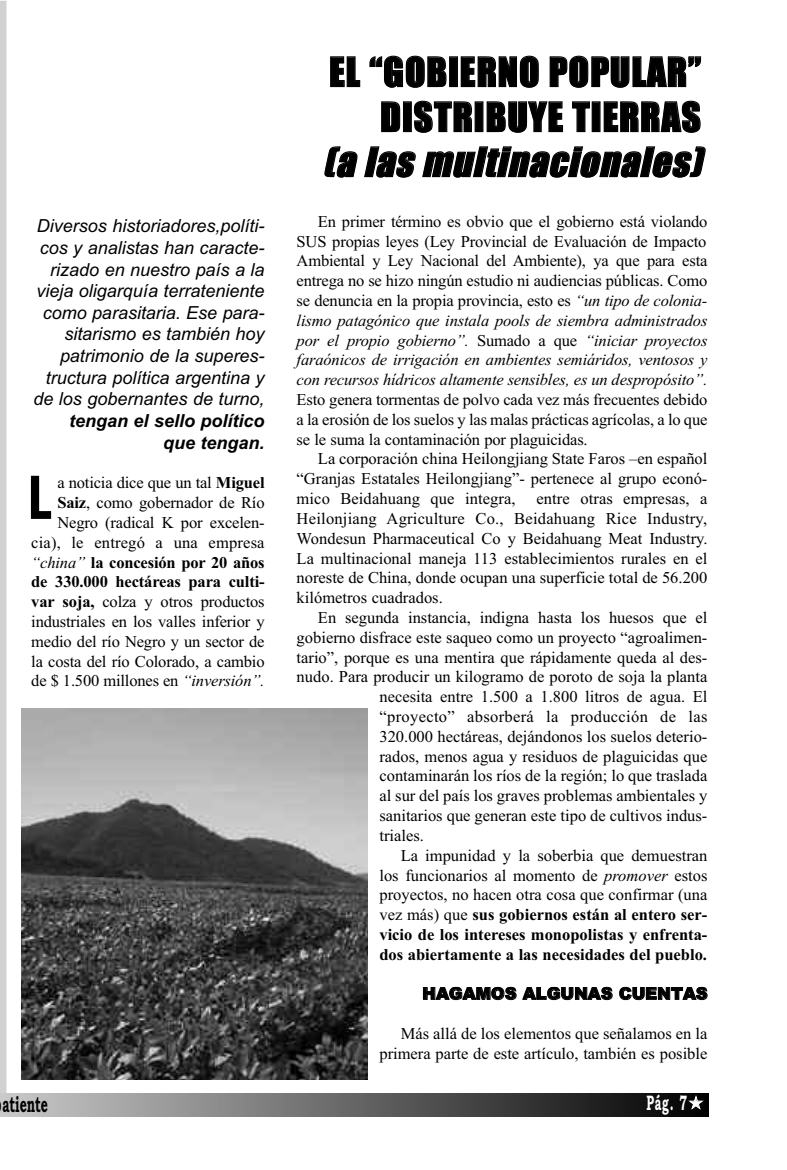
<style>
.page{position:relative;width:787px;height:1170px;background:#fff}
.page>*{position:absolute;margin:0;border:0;box-sizing:border-box;transform-origin:0 0}
.t1{font:700 60px "Century Gothic";color:#000}
.t2{font:37.5px/45px "Impact";letter-spacing:.03em;color:#000;text-align:right}
.t3{font:italic 37.5px "Impact";color:#000}
.t4{font:700 22.5px "Bookman Old Style";color:#000;scale:.55 1}
.t5{font:700 21px "Bookman Old Style";color:#fff;scale:.55 1}
.t6{font:italic 18px/21.6px "Arial";color:#000;text-align:right}
.t7{font:italic 700 18px/21.6px "Arial";color:#000;text-align:right}
.t8{font:16.5px/19.8px "Times New Roman";color:#000;text-align:justify}
.t9{font:700 16.5px "Times New Roman";color:#000}
.t10{font:16.5px "Times New Roman";letter-spacing:.02em;color:#000}
.t11{font:900 16.5px "Arial";color:#000}
.s1{font-weight:700}
.s2{font-style:italic}
.s3{font-weight:400}
</style>
<div class="page">
<div style="left:0;top:1093px;width:708px;height:23px;background:linear-gradient(to right,#cacaca,#010101)"></div>
<img style="left:21px;top:708px;width:346px;height:371px">
<div style="left:0;top:1px;width:7px;height:1092px;background:#d1d1d1"></div>
<svg style="left:689px;top:1096px;width:13px;height:12px"></svg>
<p class="t6" style="left:33px;top:215px;width:233px">Diversos historiadores,políti&shy;cos y analistas han caracte&shy;rizado en nuestro país a la vieja oligarquía terrateniente como parasitaria. Ese para&shy;sitarismo es también hoy patrimonio de la superes&shy;tructura política argentina y de los gobernantes de turno,</p>
<p class="t7" style="left:69px;top:410px;width:197px">tengan el sello político que tengan.</p>
<p class="t8" style="left:31px;top:472px;width:235px;text-align:right">a noticia dice que un tal <span class="s1">Miguel<br>Saiz</span>, como gobernador de Río<br>Negro (radical K por excelen&shy;cia), le entregó a una empresa <span class="s2">“china”</span> <span class="s1">la concesión por 20 años de 330.000 hectáreas para culti&shy;var soja,</span> colza y otros productos industriales en los valles inferior y medio del río Negro y un sector de la costa del río Colorado, a cambio de $ 1.500 millones en <span class="s2">“inversión”.</span></p>
<h1 class="t1" style="left:26px;top:463px;width:28px">L</h1>
<h2 class="t2" style="left:329px;top:51px;width:373px">EL “GOBIERNO POPULAR”<br>DISTRIBUYE TIERRAS</h2>
<h2 class="t3" style="left:322px;top:142px;width:392px">(a las multinacionales)</h2>
<p class="t8" style="left:297px;top:211px;width:412px;text-indent:21px">En primer término es obvio que el gobierno está violando SUS propias leyes (Ley Provincial de Evaluación de Impacto Ambiental y Ley Nacional del Ambiente), ya que para esta entrega no se hizo ningún estudio ni audiencias públicas. Como se denuncia en la propia provincia, esto es <span class="s2">“un tipo de colonia&shy;lismo patagónico que instala pools de siembra administrados por el propio gobierno”.</span> Sumado a que <span class="s2">“iniciar proyectos faraónicos de irrigación en ambientes semiáridos, ventosos y con recursos hídricos altamente sensibles, es un despropósito”.</span></p>
<p class="t8" style="left:297px;top:389px;width:412px">Esto genera tormentas de polvo cada vez más frecuentes debido a la erosión de los suelos y las malas prácticas agrícolas, a lo que se le suma la contaminación por plaguicidas.</p>
<p class="t8" style="left:297px;top:449px;width:412px;text-indent:21px">La corporación china Heilongjiang State Faros –en español “Granjas Estatales Heilongjiang”- pertenece al grupo econó&shy;mico Beidahuang que integra,</p>
<p class="t8" style="left:297px;top:488px;width:412px;text-indent:240px">entre otras empresas, a Heilonjiang Agriculture Co., Beidahuang Rice Industry, Wondesun Pharmaceutical Co y Beidahuang Meat Industry.<br>La multinacional maneja 113 establecimientos rurales en el noreste de China, donde ocupan una superficie total de 56.200 kilómetros cuadrados.</p>
<p class="t8" style="left:318px;top:607px;width:391px">En segunda instancia, indigna hasta los huesos que el</p>
<p class="t8" style="left:297px;top:627px;width:412px">gobierno disfrace este saqueo como un proyecto “agroalimen-</p>
<p class="t8" style="left:297px;top:647px;width:412px">tario”, porque es una mentira que rápidamente queda al des-</p>
<p class="t8" style="left:297px;top:666px;width:412px">nudo. Para producir un kilogramo de poroto de soja la planta</p>
<p class="t8" style="left:379px;top:686px;width:329px">necesita entre 1.500 a 1.800 litros de agua. El</p>
<p class="t10" style="left:379px;top:706px;width:329px">“proyecto” absorberá la producción de las</p>
<p class="t8" style="left:379px;top:726px;width:329px">320.000 hectáreas, dejándonos los suelos deterio-</p>
<p class="t8" style="left:379px;top:746px;width:329px">rados, menos agua y residuos de plaguicidas que</p>
<p class="t8" style="left:379px;top:765px;width:329px">contaminarán los ríos de la región; lo que traslada</p>
<p class="t8" style="left:379px;top:785px;width:329px">al sur del país los graves problemas ambientales y</p>
<p class="t8" style="left:379px;top:805px;width:329px">sanitarios que generan este tipo de cultivos indus-</p>
<p class="t8" style="left:379px;top:825px;width:46px">triales.</p>
<p class="t8" style="left:401px;top:845px;width:308px">La impunidad y la soberbia que demuestran</p>
<p class="t8" style="left:379px;top:864px;width:329px">los funcionarios al momento de <span class="s2">promover</span> estos</p>
<p class="t8" style="left:379px;top:884px;width:329px">proyectos, no hacen otra cosa que confirmar (una</p>
<p class="t9" style="left:379px;top:904px;width:329px"><span class="s3">vez más) que</span> sus gobiernos están al entero ser-</p>
<p class="t9" style="left:379px;top:924px;width:329px">vicio de los intereses monopolistas y enfrenta-</p>
<p class="t9" style="left:379px;top:944px;width:329px">dos abiertamente a las necesidades del pueblo.</p>
<p class="t11" style="left:422px;top:983px;width:287px">HAGAMOS ALGUNAS CUENTAS</p>
<p class="t8" style="left:379px;top:1023px;width:329px;text-align:right">Más allá de los elementos que señalamos en la primera parte de este artículo, también es posible</p>
<h3 class="t4" style="left:2px;top:1090px;width:85px">atiente</h3>
<p class="t5" style="left:646px;top:1090px;width:76px">Pág. 7</p>
</div>
